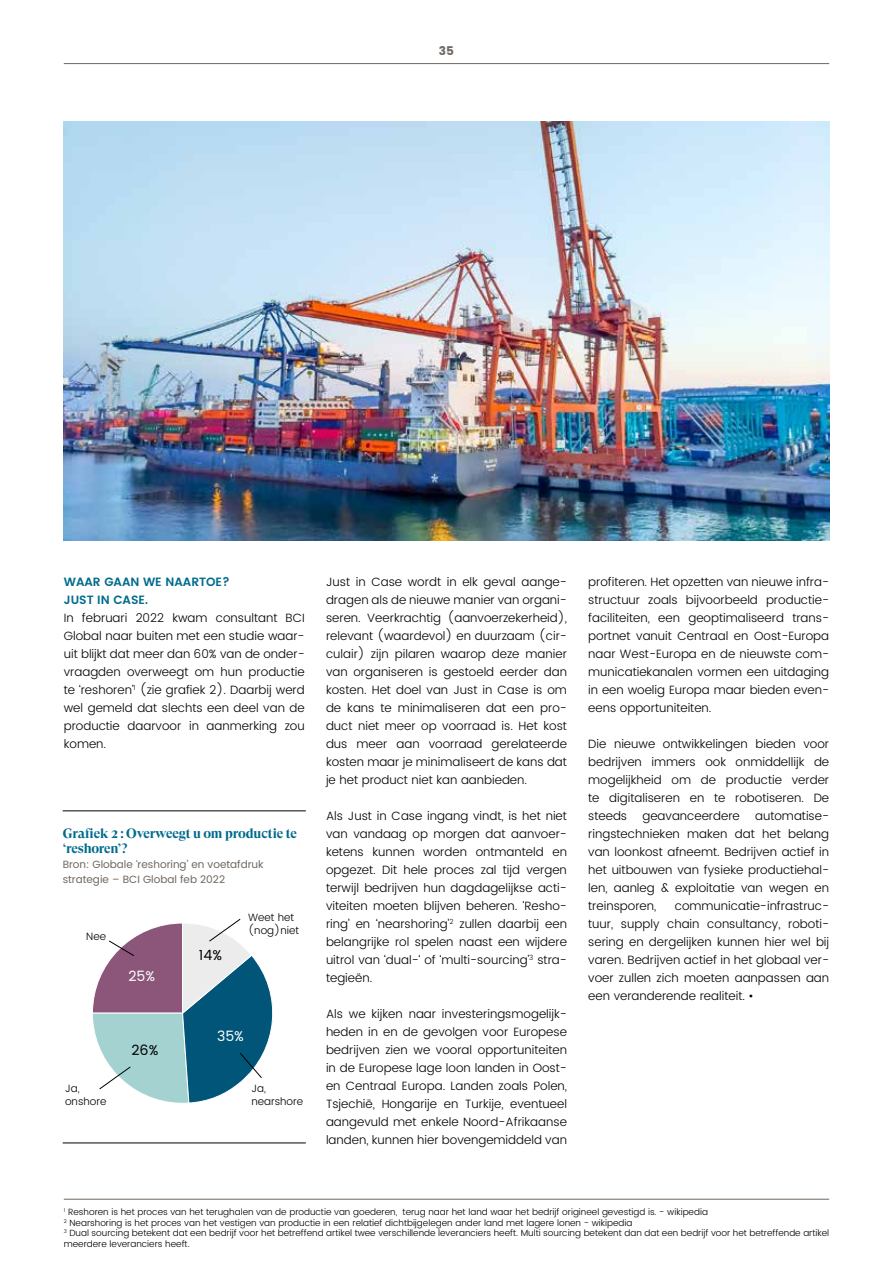
<style>
.page{position:relative;width:893px;height:1263px;background:#fff}
.page>*{position:absolute;margin:0;border:0;box-sizing:border-box;transform-origin:0 0}
.t1{font:14.1px "Poppins";color:#000}
.t2{font:14.1px "Poppins";color:#fff}
.t3{font:700 13.5px/15px "GT Super Display";letter-spacing:-.01em;color:#006b8d}
.t4{font:300 12px/18px "Poppins";color:#000;text-align:justify}
.t5{font:600 12px/18px "Poppins";color:#006b8d}
.t6{font:12px "Poppins";color:#6f665f}
.t7{font:10.5px/15px "Poppins";color:#6f665f}
.t8{font:300 10.5px/13.5px "Poppins";color:#000}
.t9{font:300 9px/10.5px "Poppins";color:#000}
</style>
<div class="page">
<hr style="left:64px;top:1199px;width:765px;height:1px;background:#6f665f">
<hr style="left:64px;top:63px;width:765px;height:1px;background:#6f665f">
<hr style="left:63px;top:811px;width:243px;height:1px;background:#000">
<hr style="left:63px;top:1143px;width:243px;height:1px;background:#000">
<svg style="left:92px;top:919px;width:181px;height:184px"></svg>
<img style="left:64px;top:122px;width:765px;height:418px">
<p class="t6" style="left:439px;top:44px;width:17px">35</p>
<p class="t5" style="left:64px;top:573px;width:168px">WAAR GAAN WE NAARTOE?<br>JUST IN CASE.</p>
<p class="t4" style="left:64px;top:609px;width:242px">In februari 2022 kwam consultant BCI Global naar buiten met een studie waar&shy;uit blijkt dat meer dan 60% van de onder&shy;vraagden overweegt om hun productie te ‘reshoren’<sup>1</sup> (zie grafiek 2). Daarbij werd wel gemeld dat slechts een deel van de productie daarvoor in aanmerking zou komen.</p>
<p class="t3" style="left:63px;top:826px;width:236px">Grafiek 2 : Overweegt u om productie te ‘reshoren’?</p>
<p class="t7" style="left:63px;top:857px;width:202px">Bron: Globale ‘reshoring’ en voetafdruk strategie – BCI Global feb 2022</p>
<p class="t8" style="left:86px;top:930px;width:21px">Nee</p>
<p class="t2" style="left:128px;top:966px;width:28px">25%</p>
<p class="t8" style="left:65px;top:1082px;width:43px">Ja, onshore</p>
<p class="t1" style="left:131px;top:1040px;width:28px">26%</p>
<p class="t1" style="left:199px;top:945px;width:25px">14%</p>
<p class="t8" style="left:248px;top:911px;width:52px">Weet het (nog)niet</p>
<p class="t2" style="left:217px;top:1026px;width:28px">35%</p>
<p class="t8" style="left:251px;top:1082px;width:53px">Ja, nearshore</p>
<p class="t4" style="left:326px;top:573px;width:242px">Just in Case wordt in elk geval aange&shy;dragen als de nieuwe manier van organi&shy;seren. Veerkrachtig (aanvoerzekerheid), relevant (waardevol) en duurzaam (cir&shy;culair) zijn pilaren waarop deze manier van organiseren is gestoeld eerder dan kosten. Het doel van Just in Case is om de kans te minimaliseren dat een pro&shy;duct niet meer op voorraad is. Het kost dus meer aan voorraad gerelateerde kosten maar je minimaliseert de kans dat je het product niet kan aanbieden.</p>
<p class="t4" style="left:326px;top:807px;width:242px">Als Just in Case ingang vindt, is het niet van vandaag op morgen dat aanvoer&shy;ketens kunnen worden ontmanteld en opgezet. Dit hele proces zal tijd vergen terwijl bedrijven hun dagdagelijkse acti&shy;viteiten moeten blijven beheren. ‘Resho&shy;ring’ en ‘nearshoring’<sup>2</sup> zullen daarbij een belangrijke rol spelen naast een wijdere uitrol van ‘dual-‘ of ‘multi-sourcing’<sup>3</sup> stra&shy;tegieën.</p>
<p class="t4" style="left:326px;top:1005px;width:242px">Als we kijken naar investeringsmogelijk&shy;heden in en de gevolgen voor Europese bedrijven zien we vooral opportuniteiten in de Europese lage loon landen in Oost&shy;en Centraal Europa. Landen zoals Polen, Tsjechië, Hongarije en Turkije, eventueel aangevuld met enkele Noord-Afrikaanse landen, kunnen hier bovengemiddeld van</p>
<p class="t4" style="left:588px;top:573px;width:242px">profiteren. Het opzetten van nieuwe infra&shy;structuur zoals bijvoorbeeld productie&shy;faciliteiten, een geoptimaliseerd trans&shy;portnet vanuit Centraal en Oost-Europa naar West-Europa en de nieuwste com&shy;municatiekanalen vormen een uitdaging in een woelig Europa maar bieden even&shy;eens opportuniteiten.</p>
<p class="t4" style="left:588px;top:735px;width:242px">Die nieuwe ontwikkelingen bieden voor bedrijven immers ook onmiddellijk de mogelijkheid om de productie verder te digitaliseren en te robotiseren. De steeds</p>
<p class="t4" style="left:588px;top:807px;width:242px;text-indent:167px">automatise&shy;ringstechnieken maken dat het belang van loonkost afneemt. Bedrijven actief in het uitbouwen van fysieke productiehal&shy;len, aanleg &amp; exploitatie van wegen en treinsporen,</p>
<p class="t4" style="left:642px;top:807px;width:99px">geavanceerdere</p>
<p class="t4" style="left:588px;top:897px;width:242px;text-indent:87px">communicatie-infrastruc&shy;tuur, supply chain consultancy, roboti&shy;sering en dergelijken kunnen hier wel bij varen. Bedrijven actief in het globaal ver&shy;voer zullen zich moeten aanpassen aan een veranderende realiteit. •</p>
<p class="t9" style="left:64px;top:1207px;width:767px"><sup>1</sup> Reshoren is het proces van het terughalen van de productie van goederen, terug naar het land waar het bedrijf origineel gevestigd is. - wikipedia<br><sup>2</sup> Nearshoring is het proces van het vestigen van productie in een relatief dichtbijgelegen ander land met lagere lonen - wikipedia<br><sup>3</sup> Dual sourcing betekent dat een bedrijf voor het betreffend artikel twee verschillende leveranciers heeft. Multi sourcing betekent dan dat een bedrijf voor het betreffende artikel meerdere leveranciers heeft.</p>
</div>
